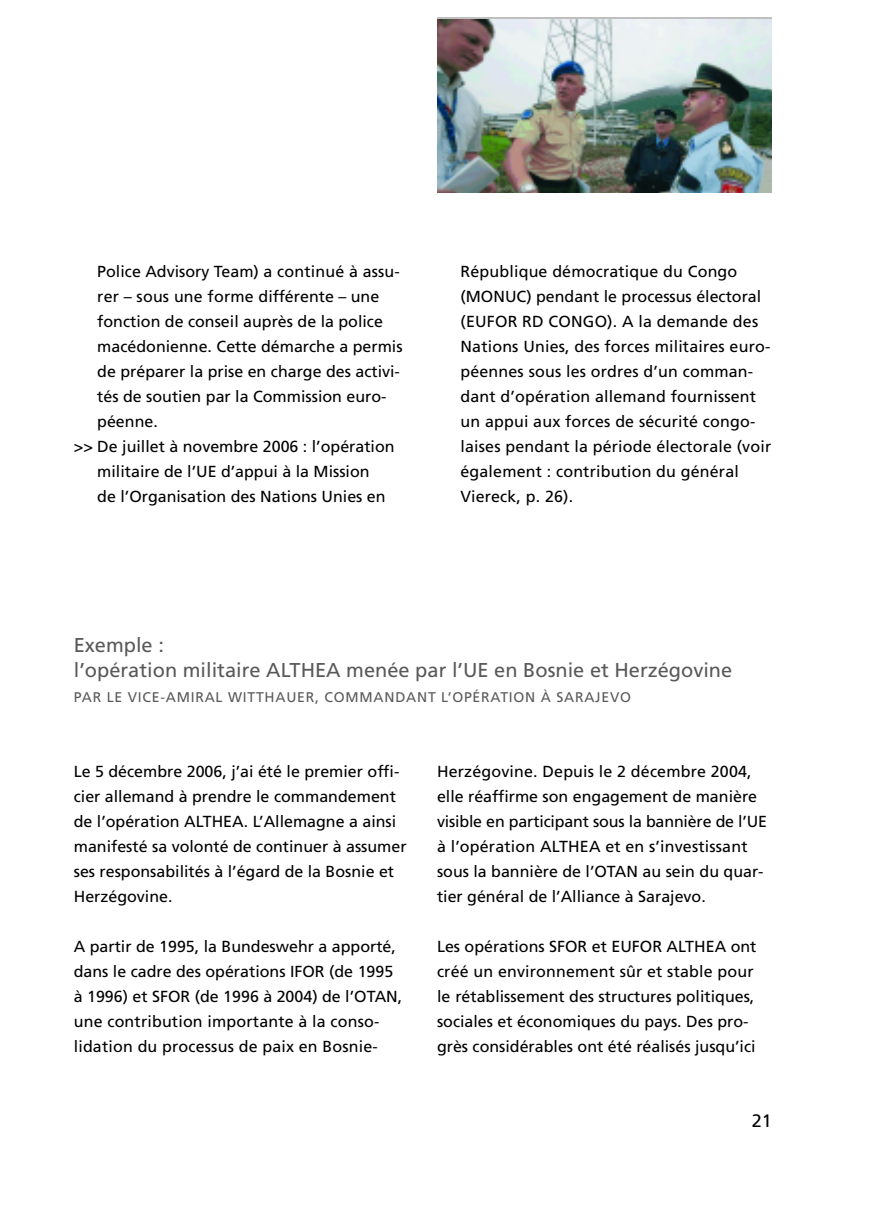
<style>
.page{position:relative;width:874px;height:1225px;background:#fff}
.page>*{position:absolute;margin:0;border:0;box-sizing:border-box;transform-origin:0 0}
.t1{font:20px/25px "Frutiger";color:#595959}
.t2{font:18px "Frutiger";color:#000}
.t3{font:16px/25px "Frutiger";color:#000}
.t4{font:14px "Frutiger";letter-spacing:.055em;color:#595959}
</style>
<div class="page">
<img style="left:437px;top:20px;width:334px;height:173px">
<p class="t3" style="left:97px;top:260px;width:304px">Police Advisory Team) a continué à assu-</p>
<p class="t3" style="left:97px;top:285px;width:283px">rer – sous une forme différente – une</p>
<p class="t3" style="left:97px;top:310px;width:287px">fonction de conseil auprès de la police</p>
<p class="t3" style="left:97px;top:335px;width:306px">macédonienne. Cette démarche a permis</p>
<p class="t3" style="left:97px;top:360px;width:304px">de préparer la prise en charge des activi-</p>
<p class="t3" style="left:97px;top:385px;width:290px">tés de soutien par la Commission euro-</p>
<p class="t3" style="left:97px;top:410px;width:62px">péenne.</p>
<p class="t3" style="left:74px;top:435px;width:322px">&gt;&gt; De juillet à novembre 2006 : l’opération</p>
<p class="t3" style="left:97px;top:460px;width:274px">militaire de l’UE d’appui à la Mission</p>
<p class="t3" style="left:97px;top:485px;width:290px">de l’Organisation des Nations Unies en</p>
<p class="t3" style="left:460px;top:260px;width:312px">République démocratique du Congo (MONUC) pendant le processus électoral (EUFOR RD CONGO). A la demande des Nations Unies, des forces militaires euro&shy;péennes sous les ordres d’un comman&shy;dant d’opération allemand fournissent un appui aux forces de sécurité congo&shy;laises pendant la période électorale (voir également : contribution du général Viereck, p. 26).</p>
<p class="t1" style="left:74px;top:634px;width:659px">Exemple :<br>l’opération militaire ALTHEA menée par l’UE en Bosnie et Herzégovine</p>
<p class="t4" style="left:74px;top:692px;width:558px">PAR LE VICE-AMIRAL WITTHAUER, COMMANDANT L’OPÉRATION À SARAJEVO</p>
<p class="t3" style="left:74px;top:760px;width:334px">Le 5 décembre 2006, j’ai été le premier offi&shy;cier allemand à prendre le commandement de l’opération ALTHEA. L’Allemagne a ainsi manifesté sa volonté de continuer à assumer ses responsabilités à l’égard de la Bosnie et Herzégovine.</p>
<p class="t3" style="left:74px;top:935px;width:330px">A partir de 1995, la Bundeswehr a apporté, dans le cadre des opérations IFOR (de 1995 à 1996) et SFOR (de 1996 à 2004) de l’OTAN, une contribution importante à la conso&shy;lidation du processus de paix en Bosnie-</p>
<p class="t3" style="left:437px;top:760px;width:331px">Herzégovine. Depuis le 2 décembre 2004, elle réaffirme son engagement de manière visible en participant sous la bannière de l’UE à l’opération ALTHEA et en s’investissant sous la bannière de l’OTAN au sein du quar&shy;tier général de l’Alliance à Sarajevo.</p>
<p class="t3" style="left:437px;top:935px;width:321px">Les opérations SFOR et EUFOR ALTHEA ont créé un environnement sûr et stable pour le rétablissement des structures politiques, sociales et économiques du pays. Des pro&shy;grès considérables ont été réalisés jusqu’ici</p>
<p class="t2" style="left:751px;top:1114px;width:22px">21</p>
</div>
